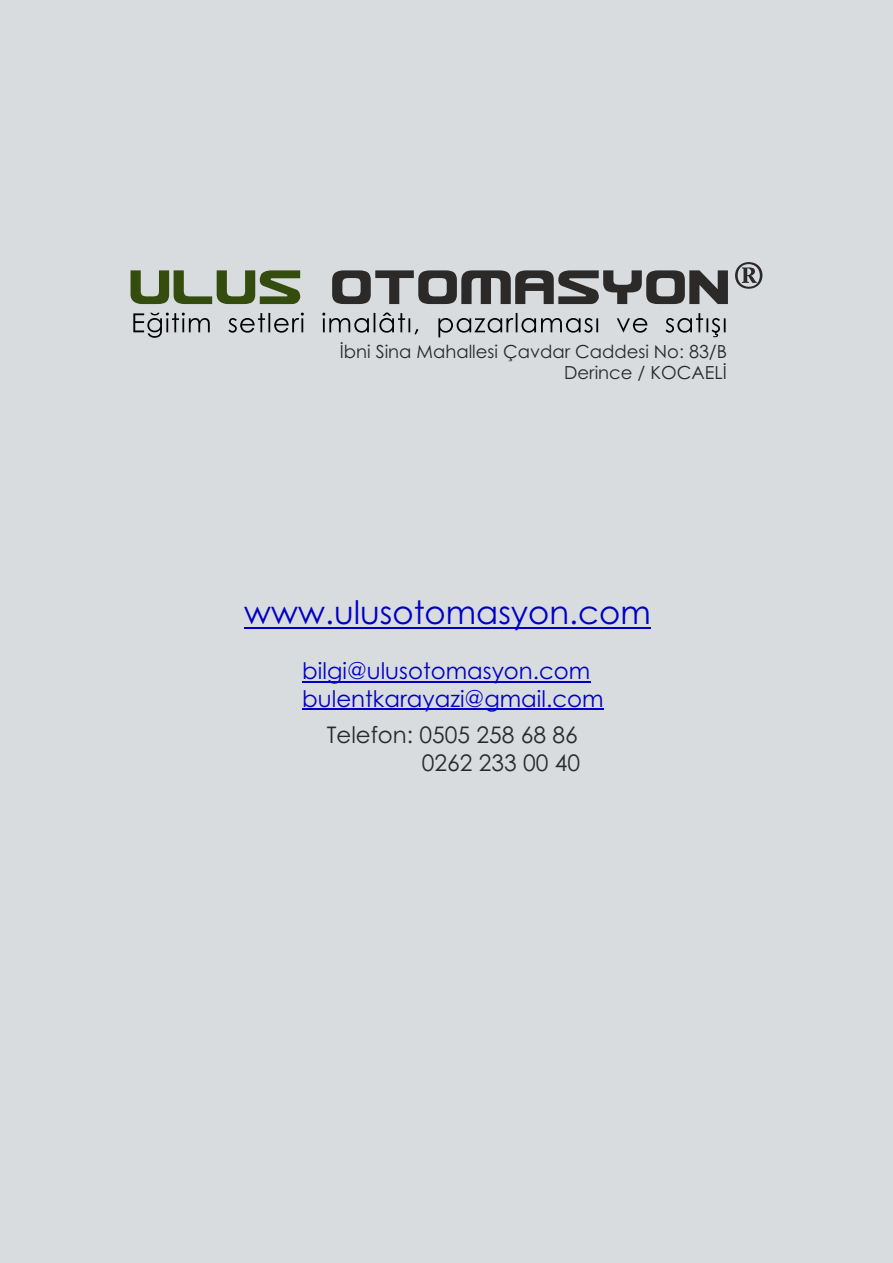
<style>
.page{position:relative;width:893px;height:1263px;background:#d8dcdf}
.page>*{position:absolute;margin:0;border:0;box-sizing:border-box;transform-origin:0 0}
.t1{font:32.4px "Century Gothic";color:#0000c4}
.t2{font:22.8px/27.3px "Century Gothic";color:#0000c4}
.t3{font:22.8px/27.3px "Century Gothic";color:#2b2a29;text-align:right}
.t4{font:18px/21.5px "Century Gothic";color:#2b2a29;text-align:right}
</style>
<div class="page">
<svg style="left:131px;top:270px;width:169px;height:34px"></svg>
<svg style="left:332px;top:262px;width:430px;height:42px"></svg>
<svg style="left:133px;top:312px;width:593px;height:26px"></svg>
<hr style="left:302px;top:681px;width:288px;height:1px;background:#0000c4">
<hr style="left:302px;top:709px;width:302px;height:1px;background:#0000c4">
<hr style="left:244px;top:627px;width:407px;height:2px;background:#0000c4">
<p class="t4" style="left:340px;top:342px;width:389px">İbni Sina Mahallesi Çavdar Caddesi No: 83/B<br>Derince / KOCAELİ</p>
<h1 class="t1" style="left:244px;top:600px;width:408px">www.ulusotomasyon.com</h1>
<p class="t2" style="left:302px;top:660px;width:303px">bilgi@ulusotomasyon.com bulentkarayazi@gmail.com</p>
<p class="t3" style="left:327px;top:724px;width:255px">Telefon: 0505 258 68 86<br>0262 233 00 40</p>
</div>
